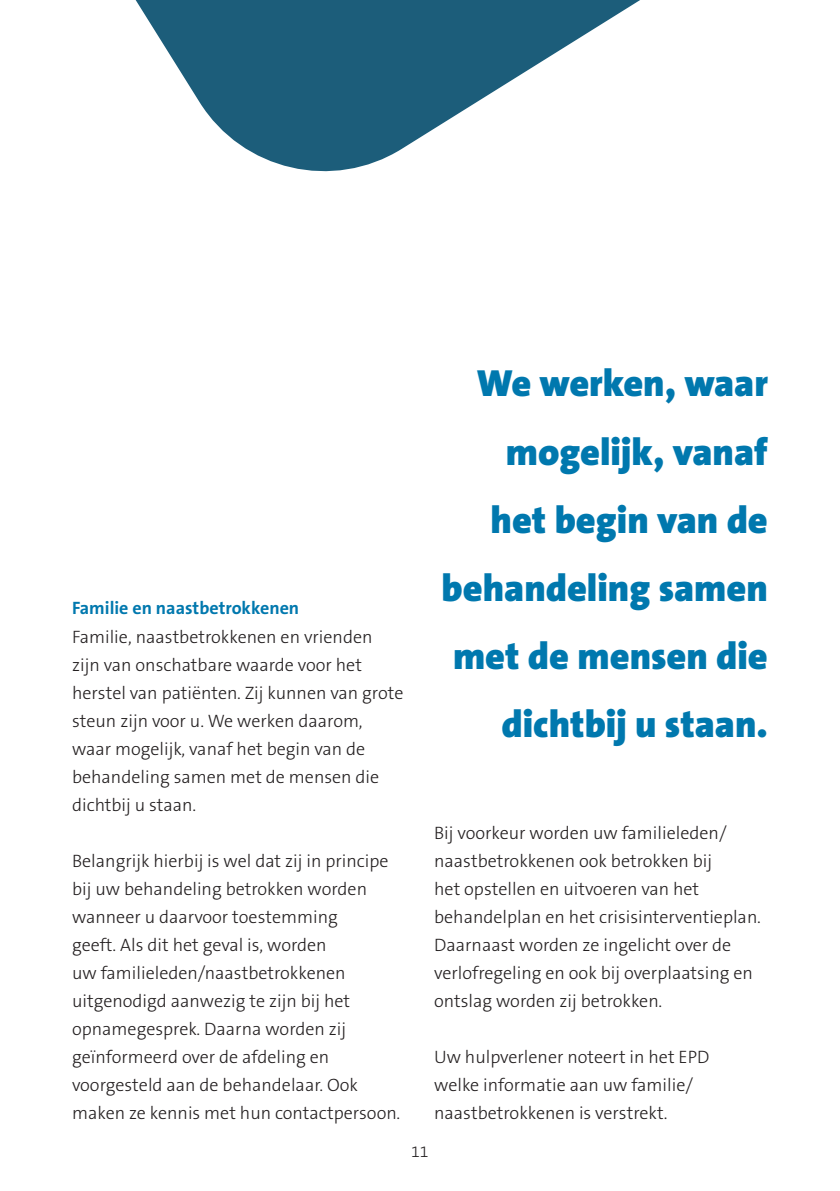
<style>
.page{position:relative;width:840px;height:1191px;background:#fff}
.page>*{position:absolute;margin:0;border:0;box-sizing:border-box;transform-origin:0 0}
.t1{font:900 38px/68px "The Sans B W9";color:#0078ae;text-align:right}
.t2{font:300 18px/28px "The Sans B W3";color:#231f20}
.t3{font:700 18px "The Sans B W7";color:#0078ae}
.t4{font:300 16px "The Sans B W3";color:#231f20}
</style>
<div class="page">
<svg style="left:135px;top:0;width:505px;height:172px;fill:#1c5d7a"></svg>
<p class="t3" style="left:72px;top:597px;width:228px">Familie en naastbetrokkenen</p>
<p class="t2" style="left:72px;top:622px;width:332px">Familie, naastbetrokkenen en vrienden zijn van onschatbare waarde voor het herstel van patiënten. Zij kunnen van grote steun zijn voor u. We werken daarom, waar mogelijk, vanaf het begin van de behandeling samen met de mensen die dichtbij u staan.</p>
<p class="t2" style="left:72px;top:846px;width:329px">Belangrijk hierbij is wel dat zij in principe bij uw behandeling betrokken worden wanneer u daarvoor toestemming<br>geeft. Als dit het geval is, worden<br>uw familieleden/naastbetrokkenen uitgenodigd aanwezig te zijn bij het opnamegesprek. Daarna worden zij geïnformeerd over de afdeling en voorgesteld aan de behandelaar. Ook maken ze kennis met hun contactpersoon.</p>
<h1 class="t1" style="left:441px;top:350px;width:328px">We werken, waar mogelijk, vanaf het begin van de behandeling samen met de mensen die dichtbij u staan.</h1>
<p class="t2" style="left:434px;top:818px;width:328px">Bij voorkeur worden uw familieleden/ naastbetrokkenen ook betrokken bij<br>het opstellen en uitvoeren van het behandelplan en het crisisinterventieplan.<br>Daarnaast worden ze ingelicht over de verlofregeling en ook bij overplaatsing en ontslag worden zij betrokken.</p>
<p class="t2" style="left:434px;top:1042px;width:276px">Uw hulpverlener noteert in het EPD welke informatie aan uw familie/ naastbetrokkenen is verstrekt.</p>
<p class="t4" style="left:411px;top:1141px;width:19px">11</p>
</div>
